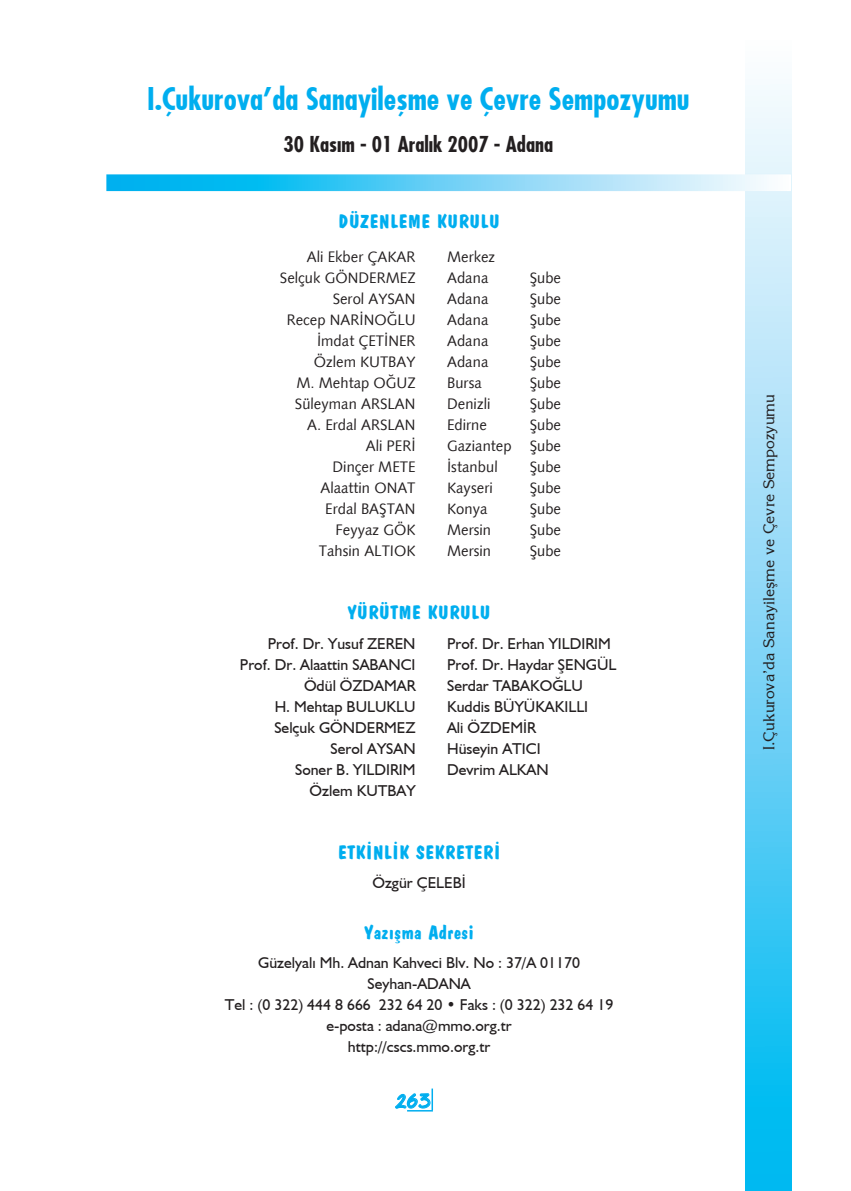
<style>
.page{position:relative;width:851px;height:1191px;background:#fff}
.page>*{position:absolute;margin:0;border:0;box-sizing:border-box;transform-origin:0 0}
.t1{font:700 30px "TR Fujiyama";color:#00aeef}
.t2{font:22.5px "Cosmic Plain";color:#00aeef}
.t3{font:700 21px "TR Fujiyama";color:#231f20}
.t4{font:700 19.5px "TR Dawn Castle";color:#00aeef}
.t5{font:15.75px/21px "Humanist 521 BT";color:#231f20;text-align:center}
.t6{font:15px "Humanist 531 BT Roman A";color:#231f20}
.t7{font:15px "TR Eagles";color:#231f20}
</style>
<div class="page">
<div style="left:745px;top:0;width:46px;height:1191px;background:linear-gradient(to bottom,#fffefe,#00b5f0)"></div>
<hr style="left:431px;top:1088px;width:2px;height:22px;background:#00aeef">
<svg style="left:395px;top:1093px;width:38px;height:18px"></svg>
<svg style="left:109px;top:177px;width:678px;height:11px;background:#6cd2f5"></svg>
<div style="left:106px;top:174px;width:684px;height:17px;border:2px solid #fff"></div>
<h1 class="t1" style="left:147px;top:79px;width:544px">I.Çukurova’da Sanayileşme ve Çevre Sempozyumu</h1>
<h3 class="t3" style="left:283px;top:131px;width:271px">30 Kasım - 01 Aralık 2007 - Adana</h3>
<p class="t4" style="left:338px;top:211px;width:163px">DÜZENLEME KURULU</p>
<p class="t6" style="left:307px;top:247px;width:110px">Ali Ekber ÇAKAR</p>
<p class="t6" style="left:447px;top:247px;width:50px">Merkez</p>
<p class="t6" style="left:280px;top:268px;width:137px">Selçuk GÖNDERMEZ</p>
<p class="t6" style="left:447px;top:268px;width:43px">Adana</p>
<p class="t6" style="left:529px;top:268px;width:33px">Şube</p>
<p class="t6" style="left:332px;top:289px;width:84px">Serol AYSAN</p>
<p class="t6" style="left:447px;top:289px;width:43px">Adana</p>
<p class="t6" style="left:529px;top:289px;width:33px">Şube</p>
<p class="t6" style="left:287px;top:310px;width:130px">Recep NARİNOĞLU</p>
<p class="t6" style="left:447px;top:310px;width:43px">Adana</p>
<p class="t6" style="left:529px;top:310px;width:33px">Şube</p>
<p class="t6" style="left:317px;top:331px;width:100px">İmdat ÇETİNER</p>
<p class="t6" style="left:447px;top:331px;width:43px">Adana</p>
<p class="t6" style="left:529px;top:331px;width:33px">Şube</p>
<p class="t6" style="left:314px;top:352px;width:103px">Özlem KUTBAY</p>
<p class="t6" style="left:447px;top:352px;width:43px">Adana</p>
<p class="t6" style="left:529px;top:352px;width:33px">Şube</p>
<p class="t6" style="left:296px;top:373px;width:121px">M. Mehtap OĞUZ</p>
<p class="t6" style="left:447px;top:373px;width:36px">Bursa</p>
<p class="t6" style="left:529px;top:373px;width:33px">Şube</p>
<p class="t6" style="left:295px;top:394px;width:122px">Süleyman ARSLAN</p>
<p class="t6" style="left:447px;top:394px;width:45px">Denizli</p>
<p class="t6" style="left:529px;top:394px;width:33px">Şube</p>
<p class="t6" style="left:307px;top:415px;width:110px">A. Erdal ARSLAN</p>
<p class="t6" style="left:447px;top:415px;width:41px">Edirne</p>
<p class="t6" style="left:529px;top:415px;width:33px">Şube</p>
<p class="t6" style="left:365px;top:436px;width:51px">Ali PERİ</p>
<p class="t6" style="left:447px;top:436px;width:115px">Gaziantep Şube</p>
<p class="t6" style="left:332px;top:457px;width:85px">Dinçer METE</p>
<p class="t6" style="left:447px;top:457px;width:52px">İstanbul</p>
<p class="t6" style="left:529px;top:457px;width:33px">Şube</p>
<p class="t6" style="left:320px;top:478px;width:97px">Alaattin ONAT</p>
<p class="t6" style="left:447px;top:478px;width:47px">Kayseri</p>
<p class="t6" style="left:529px;top:478px;width:33px">Şube</p>
<p class="t6" style="left:325px;top:499px;width:92px">Erdal BAŞTAN</p>
<p class="t6" style="left:447px;top:499px;width:42px">Konya</p>
<p class="t6" style="left:529px;top:499px;width:33px">Şube</p>
<p class="t6" style="left:335px;top:520px;width:82px">Feyyaz GÖK</p>
<p class="t6" style="left:447px;top:520px;width:46px">Mersin</p>
<p class="t6" style="left:529px;top:520px;width:33px">Şube</p>
<p class="t6" style="left:319px;top:541px;width:98px">Tahsin ALTIOK</p>
<p class="t6" style="left:447px;top:541px;width:46px">Mersin</p>
<p class="t6" style="left:529px;top:541px;width:33px">Şube</p>
<p class="t4" style="left:347px;top:601px;width:144px">YÜRÜTME KURULU</p>
<p class="t5" style="left:268px;top:632px;width:149px">Prof. Dr. Yusuf ZEREN</p>
<p class="t5" style="left:447px;top:632px;width:165px">Prof. Dr. Erhan YILDIRIM</p>
<p class="t5" style="left:240px;top:653px;width:177px">Prof. Dr. Alaattin SABANCI</p>
<p class="t5" style="left:447px;top:653px;width:171px">Prof. Dr. Haydar ŞENGÜL</p>
<p class="t5" style="left:304px;top:674px;width:113px">Ödül ÖZDAMAR</p>
<p class="t5" style="left:447px;top:674px;width:137px">Serdar TABAKOĞLU</p>
<p class="t5" style="left:275px;top:695px;width:142px">H. Mehtap BULUKLU</p>
<p class="t5" style="left:447px;top:695px;width:143px">Kuddis BÜYÜKAKILLI</p>
<p class="t5" style="left:274px;top:716px;width:143px">Selçuk GÖNDERMEZ</p>
<p class="t5" style="left:447px;top:716px;width:90px">Ali ÖZDEMİR</p>
<p class="t5" style="left:330px;top:737px;width:86px">Serol AYSAN</p>
<p class="t5" style="left:447px;top:737px;width:95px">Hüseyin ATICI</p>
<p class="t5" style="left:295px;top:758px;width:122px">Soner B. YILDIRIM</p>
<p class="t5" style="left:447px;top:758px;width:103px">Devrim ALKAN</p>
<p class="t5" style="left:309px;top:779px;width:107px">Özlem KUTBAY</p>
<p class="t4" style="left:337px;top:841px;width:164px">ETKİNLİK SEKRETERİ</p>
<p class="t5" style="left:372px;top:872px;width:95px">Özgür ÇELEBİ</p>
<p class="t4" style="left:364px;top:921px;width:111px">Yazışma Adresi</p>
<p class="t5" style="left:225px;top:952px;width:390px">Güzelyalı Mh. Adnan Kahveci Blv. No : 37/A 01170<br>Seyhan-ADANA<br>Tel : (0 322) 444 8 666 232 64 20 • Faks : (0 322) 232 64 19 e-posta : adana@mmo.org.tr<br>http://cscs.mmo.org.tr</p>
<h2 class="t2" style="left:394px;top:1085px;width:38px">263</h2>
<p class="t7" style="left:759px;top:750px;width:357px;rotate:-90deg">I.Çukurova’da Sanayileşme ve Çevre Sempozyumu</p>
</div>
